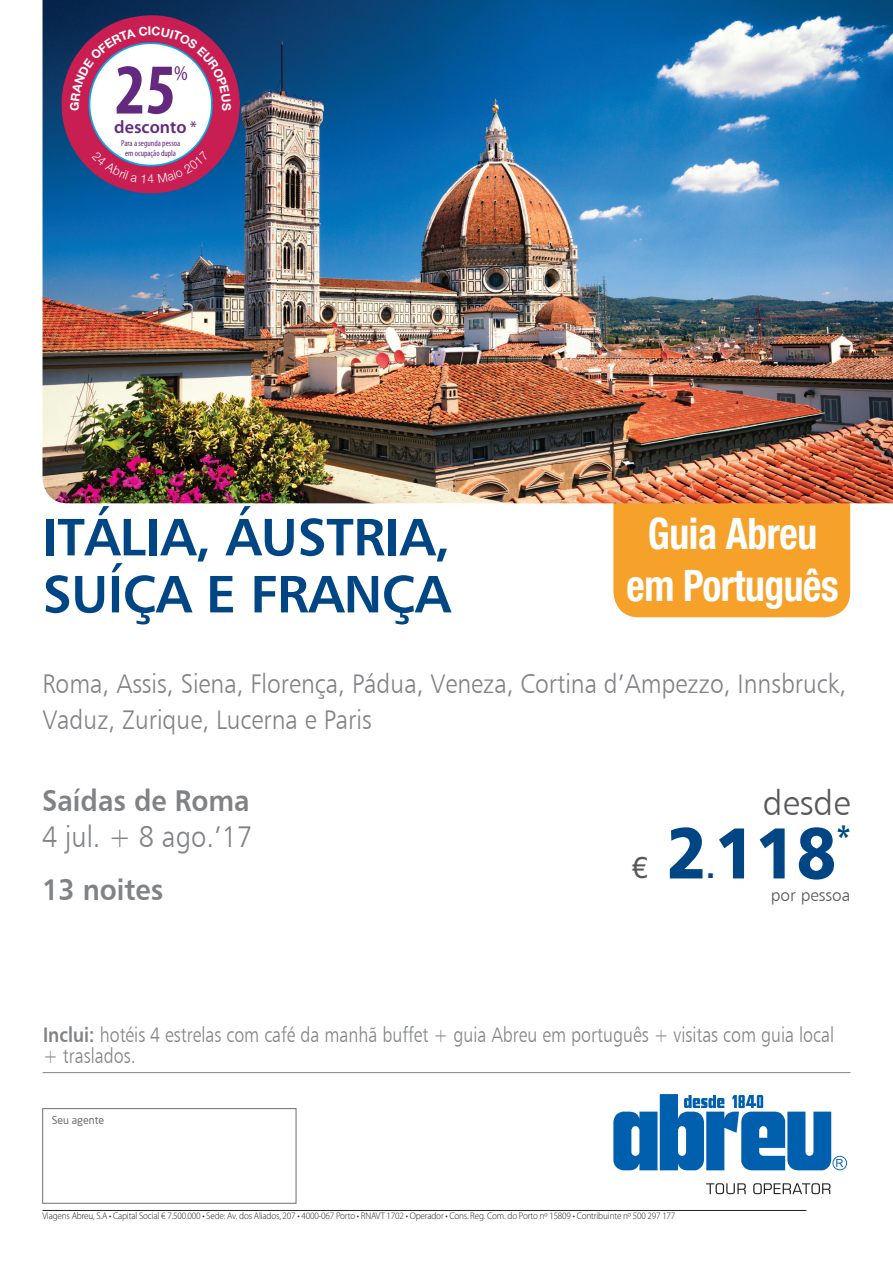
<style>
.page{position:relative;width:893px;height:1263px;background:#fff}
.page>*{position:absolute;margin:0;border:0;box-sizing:border-box;transform-origin:0 0}
.t1{font:72px "Humanist 777 BT Black B";color:#004684;scale:.91 1}
.t2{font:700 condensed 72px "Myriad Pro";color:#63297e}
.t3{font:52.5px/57px "Humanist 777 BT Bold B";letter-spacing:-.01em;color:#004684}
.t4{font:700 condensed 43.5px/52.2px "Helvetica Neue";letter-spacing:-.01em;color:#fff;text-align:center;scale:.91 1}
.t5{font:34.95px "Humanist 777 BT Light B";color:#57585a}
.t6{font:30px "Humanist 777 BT Bold B";color:#808285;scale:.91 1}
.t7{font:30px "Humanist 777 BT Light B";color:#808285;scale:.91 1}
.t8{font:30px "Humanist 777 BT Black B";color:#004684;scale:.91 1}
.t9{font:30px "Helvetica Neue";color:#57585a}
.t10{font:27px/36px "Humanist 777 BT Light B";color:#808285;scale:.91 1}
.t11{font:condensed 21.15px "Myriad Pro";color:#63297e}
.t12{font:21px/21px "Humanist 777 BT Light B";color:#808285;scale:.85 1}
.t13{font:600 18px "Myriad Pro";color:#63297e}
.t14{font:17.1px "Humanist 777 BT Light B";color:#57585a}
.t15{font:10.5px "Neo Sans";color:#6c6d70}
.t16{font:300 9.75px "Myriad Pro";letter-spacing:-.015em;color:#231f20;scale:.94 1}
.t17{font:condensed 8.55px "Myriad Pro";color:#63297e}
.s1{font-weight:400;font-size:17.25px}
.s2{font-family:"Humanist 777 BT Bold B"}
</style>
<div class="page">
<hr style="left:43px;top:1072px;width:807px;height:1px;background:#808285">
<div style="left:613px;top:481px;width:237px;height:136px;background:#f6a22a;border-radius:26px"></div>
<img style="left:43px;top:0;width:850px;height:503px">
<div style="left:43px;top:1108px;width:253px;height:95px;border:1px solid #6c6d70"></div>
<svg style="left:706px;top:1183px;width:124px;height:11px"></svg>
<svg style="left:613px;top:1094px;width:234px;height:76px"></svg>
<hr style="left:43px;top:1210px;width:763px;height:1px;background:#231f20">
<svg style="left:61px;top:14px;width:179px;height:181px"></svg>
<h1 class="t2" style="left:115px;top:45px;width:63px">25</h1>
<h3 class="t11" style="left:174px;top:61px;width:15px">%</h3>
<h3 class="t13" style="left:114px;top:116px;width:84px">desconto <span class="s1">*</span></h3>
<p class="t17" style="left:121px;top:138px;width:61px">Para a segunda pessoa</p>
<p class="t17" style="left:125px;top:148px;width:53px">em ocupação dupla</p>
<h2 class="t3" style="left:43px;top:507px;width:410px">ITÁLIA, ÁUSTRIA,<br>SUÍÇA E FRANÇA</h2>
<h3 class="t4" style="left:626px;top:506px;width:235px">Guia Abreu em Português</h3>
<h3 class="t10" style="left:42px;top:665px;width:885px">Roma, Assis, Siena, Florença, Pádua, Veneza, Cortina d’Ampezzo, Innsbruck,<br>Vaduz, Zurique, Lucerna e Paris</h3>
<h3 class="t6" style="left:42px;top:782px;width:230px">Saídas de Roma</h3>
<h3 class="t7" style="left:42px;top:818px;width:233px">4 jul. + 8 ago.’17</h3>
<h3 class="t6" style="left:42px;top:871px;width:135px">13 noites</h3>
<h3 class="t9" style="left:632px;top:850px;width:18px">€</h3>
<h3 class="t5" style="left:763px;top:782px;width:89px">desde</h3>
<h3 class="t8" style="left:837px;top:819px;width:17px">*</h3>
<h1 class="t1" style="left:666px;top:807px;width:189px">2118</h1>
<h3 class="t8" style="left:706px;top:849px;width:11px">.</h3>
<h3 class="t14" style="left:771px;top:884px;width:81px">por pessoa</h3>
<h3 class="t12" style="left:43px;top:1024px;width:932px"><span class="s2">Inclui:</span> hotéis 4 estrelas com café da manhã buffet + guia Abreu em português + visitas com guia local + traslados.</h3>
<p class="t15" style="left:52px;top:1114px;width:54px">Seu agente</p>
<p class="t16" style="left:43px;top:1211px;width:675px">Viagens Abreu, S.A • Capital Social € 7.500.000 • Sede: Av. dos Aliados, 207 • 4000-067 Porto • RNAVT 1702 • Operador • Cons. Reg. Com. do Porto nº 15809 • Contribuinte nº 500 297 177</p>
</div>
